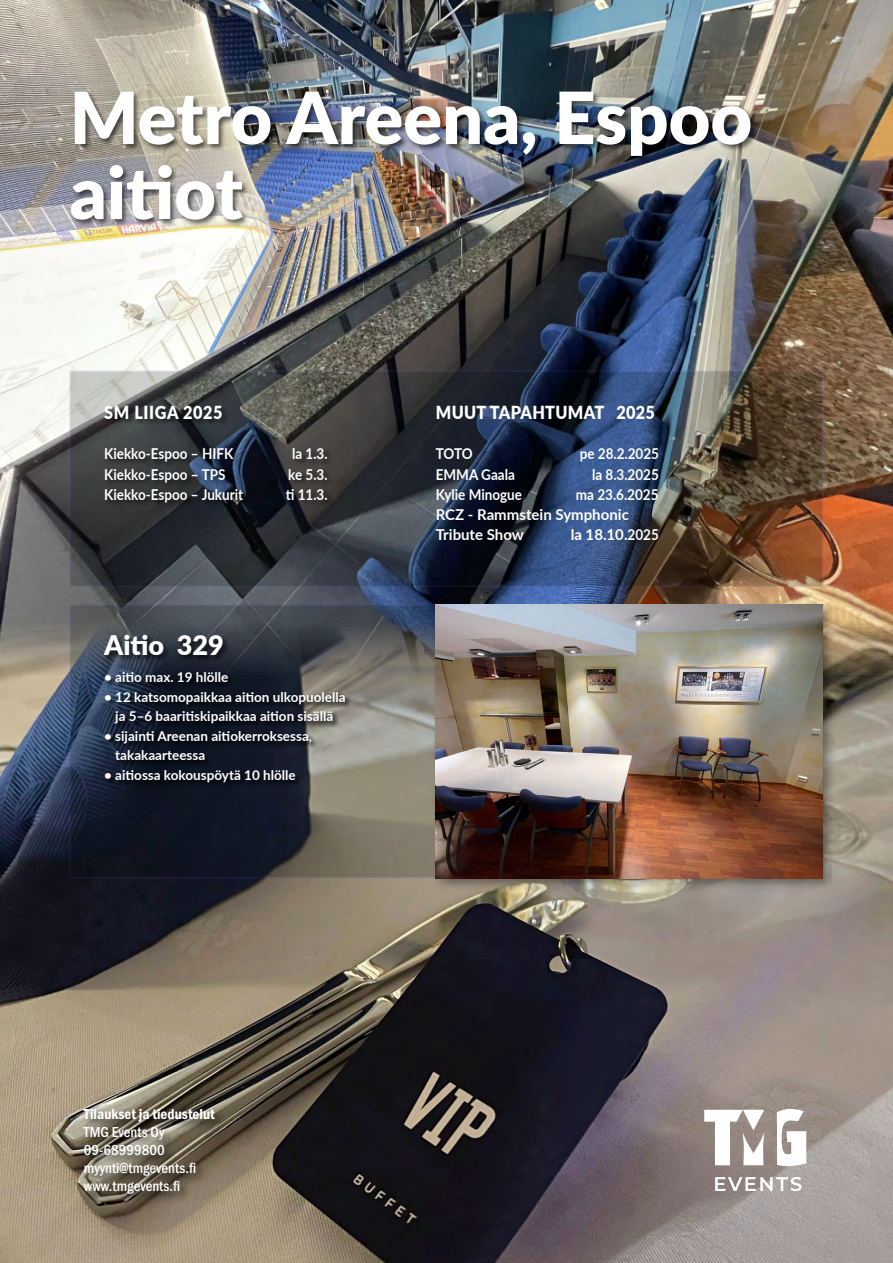
<style>
.page{position:relative;width:893px;height:1263px;background:#fff}
.page>*{position:absolute;margin:0;border:0;box-sizing:border-box;transform-origin:0 0}
.t1{font:900 72px/75px "Lato";color:#fff}
.t2{font:900 27px "Lato";color:#fff}
.t3{font:900 18px "Lato";letter-spacing:.02em;color:#fff;scale:.9 1}
.t4{font:900 18px "Lato";letter-spacing:.04em;color:#fff;scale:.9 1}
.t5{font:700 15px/20.2px "Lato";color:#fff;scale:.9 1}
.t6{font:500 15px/18px "Franklin Gothic URW Con";color:#fff}
.t7{font:15px "Franklin Gothic URW Con Dem";color:#fff}
.t8{font:700 15px "Lato";color:#fff}
.t9{font:700 13.5px/19.5px "Lato";color:#fff;text-align:center}
</style>
<div class="page">
<img style="left:0;top:674px;width:893px;height:589px">
<img style="left:0;top:0;width:893px;height:674px">
<div style="left:81px;top:1105px;width:145px;height:101px;background:#000;opacity:.75"></div>
<div style="left:69px;top:91px;width:689px;height:136px;background:#000;opacity:.59"></div>
<svg style="left:704px;top:1110px;width:60px;height:55px"></svg>
<svg style="left:777px;top:1109px;width:29px;height:57px"></svg>
<svg style="left:715px;top:1177px;width:87px;height:14px"></svg>
<img style="left:70px;top:371px;width:753px;height:216px">
<svg style="left:70px;top:604px;width:361px;height:274px;background:#4b4e52"></svg>
<div style="left:103px;top:404px;width:232px;height:106px;background:#000;opacity:.59"></div>
<div style="left:431px;top:600px;width:405px;height:292px;background:#000;opacity:.4"></div>
<img style="left:436px;top:604px;width:386px;height:274px">
<div style="left:102px;top:634px;width:250px;height:155px;background:#000;opacity:.59"></div>
<h1 class="t1" style="left:70px;top:77px;width:684px">Metro Areena, Espoo aitiot</h1>
<h3 class="t4" style="left:104px;top:399px;width:133px">SM LIIGA 2025</h3>
<p class="t5" style="left:104px;top:443px;width:145px">Kiekko-Espoo – HIFK</p>
<p class="t5" style="left:292px;top:443px;width:41px">la 1.3.</p>
<p class="t5" style="left:104px;top:463px;width:136px">Kiekko-Espoo – TPS</p>
<p class="t5" style="left:288px;top:463px;width:45px">ke 5.3.</p>
<p class="t5" style="left:104px;top:484px;width:156px">Kiekko-Espoo – Jukurit</p>
<p class="t5" style="left:286px;top:484px;width:48px">ti 11.3.</p>
<h2 class="t2" style="left:104px;top:625px;width:121px">Aitio 329</h2>
<p class="t9" style="left:104px;top:667px;width:126px">• aitio max. 19 hlölle</p>
<p class="t9" style="left:104px;top:687px;width:243px">• 12 katsomopaikkaa aition ulkopuolella ja 5–6 baaritiskipaikkaa aition sisällä</p>
<p class="t9" style="left:115px;top:726px;width:198px;text-align:left;text-indent:-11px">• sijainti Areenan aitiokerroksessa, takakaarteessa</p>
<p class="t9" style="left:104px;top:765px;width:193px">• aitiossa kokouspöytä 10 hlölle</p>
<h3 class="t3" style="left:436px;top:399px;width:245px">MUUT TAPAHTUMAT 2025</h3>
<p class="t5" style="left:436px;top:443px;width:43px">TOTO</p>
<p class="t5" style="left:580px;top:443px;width:90px">pe 28.2.2025</p>
<p class="t5" style="left:436px;top:463px;width:89px">EMMA Gaala</p>
<p class="t5" style="left:592px;top:463px;width:76px">la 8.3.2025</p>
<p class="t5" style="left:436px;top:484px;width:97px">Kylie Minogue</p>
<p class="t5" style="left:436px;top:484px;width:249px;text-indent:140px">ma 23.6.2025<br>RCZ - Rammstein Symphonic<br>Tribute Show</p>
<p class="t8" style="left:571px;top:524px;width:90px">la 18.10.2025</p>
<p class="t7" style="left:84px;top:1104px;width:132px">Tilaukset ja tiedustelut</p>
<p class="t6" style="left:84px;top:1122px;width:114px">TMG Events Oy<br>09-68999800 myynti@tmgevents.fi www.tmgevents.fi</p>
</div>
